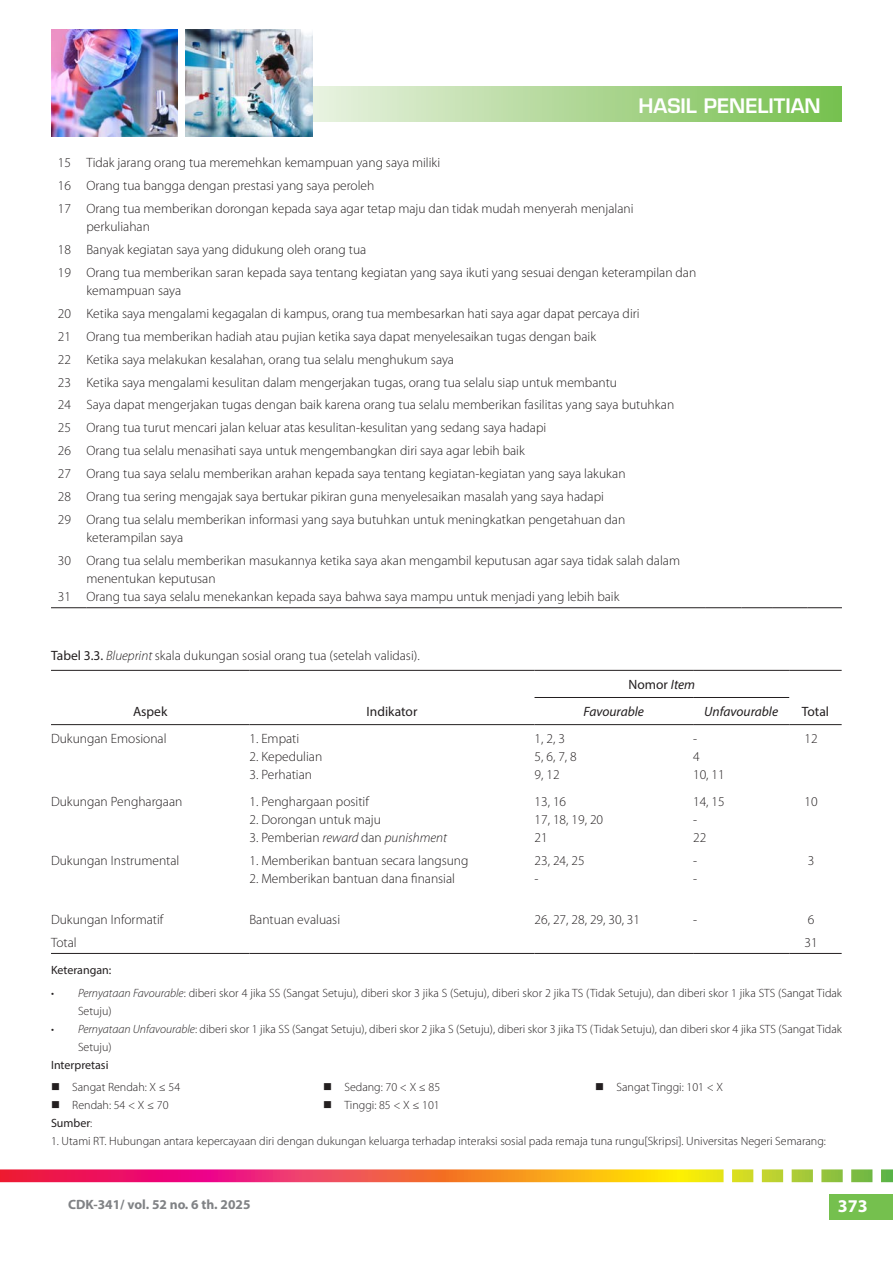
<style>
.page{position:relative;width:893px;height:1263px;background:#fff}
.page>*{position:absolute;margin:0;border:0;box-sizing:border-box;transform-origin:0 0}
.t1{font:600 19.5px "Eurostile LT Std";color:#fff}
.t2{font:700 18px "Myriad Pro";color:#fff}
.t3{font:300 13.5px/23px "Myriad Pro";color:#231f20}
.t4{font:italic 13.5px/27.2px "Myriad Pro";color:#231f20}
.t5{font:italic 300 13.5px "Myriad Pro";color:#231f20}
.t6{font:700 13.5px "Myriad Pro";color:#808285}
.t7{font:13.5px "Myriad Pro";color:#231f20}
.t8{font:300 12px/18px "Myriad Pro";color:#231f20}
.t9{font:12px "Myriad Pro";color:#231f20}
.s1{font-weight:400}
.s2{font-style:italic}
.s3{font-style:normal}
.s4{font-weight:300}
</style>
<div class="page">
<div style="left:829px;top:1194px;width:64px;height:26px;background:#75c04e"></div>
<svg style="left:0;top:1169px;width:893px;height:13px;background:#e87c50"></svg>
<hr style="left:51px;top:607px;width:35px;height:1px;background:#231f20">
<hr style="left:86px;top:607px;width:620px;height:1px;background:#231f20">
<hr style="left:706px;top:607px;width:35px;height:1px;background:#231f20">
<hr style="left:741px;top:607px;width:31px;height:1px;background:#231f20">
<hr style="left:772px;top:607px;width:36px;height:1px;background:#231f20">
<hr style="left:808px;top:607px;width:34px;height:1px;background:#231f20">
<hr style="left:534px;top:697px;width:159px;height:1px;background:#231f20">
<hr style="left:693px;top:697px;width:96px;height:1px;background:#231f20">
<hr style="left:51px;top:953px;width:198px;height:1px;background:#231f20">
<hr style="left:249px;top:953px;width:285px;height:1px;background:#231f20">
<hr style="left:534px;top:953px;width:159px;height:1px;background:#231f20">
<hr style="left:693px;top:953px;width:96px;height:1px;background:#231f20">
<hr style="left:789px;top:953px;width:53px;height:1px;background:#231f20">
<hr style="left:51px;top:670px;width:198px;height:1px;background:#231f20">
<hr style="left:249px;top:670px;width:285px;height:1px;background:#231f20">
<hr style="left:534px;top:670px;width:159px;height:1px;background:#231f20">
<hr style="left:693px;top:670px;width:96px;height:1px;background:#231f20">
<hr style="left:51px;top:724px;width:198px;height:1px;background:#231f20">
<hr style="left:249px;top:724px;width:285px;height:1px;background:#231f20">
<hr style="left:534px;top:724px;width:159px;height:1px;background:#231f20">
<hr style="left:693px;top:724px;width:96px;height:1px;background:#231f20">
<hr style="left:789px;top:670px;width:53px;height:1px;background:#231f20">
<hr style="left:789px;top:724px;width:53px;height:1px;background:#231f20">
<svg style="left:312px;top:87px;width:530px;height:34px;background:#afd897"></svg>
<img style="left:186px;top:29px;width:126px;height:107px">
<img style="left:51px;top:29px;width:126px;height:107px">
<h1 class="t1" style="left:639px;top:94px;width:184px">HASIL PENELITIAN</h1>
<p class="t3" style="left:58px;top:152px;width:577px">15 Tidak jarang orang tua meremehkan kemampuan yang saya miliki<br>16 Orang tua bangga dengan prestasi yang saya peroleh<br>17 Orang tua memberikan dorongan kepada saya agar tetap maju dan tidak mudah menyerah menjalani</p>
<p class="t3" style="left:58px;top:215px;width:640px;text-indent:29px">perkuliahan<br>18 Banyak kegiatan saya yang didukung oleh orang tua<br>19 Orang tua memberikan saran kepada saya tentang kegiatan yang saya ikuti yang sesuai dengan keterampilan dan</p>
<p class="t3" style="left:58px;top:279px;width:618px;text-indent:29px">kemampuan saya<br>20 Ketika saya mengalami kegagalan di kampus, orang tua membesarkan hati saya agar dapat percaya diri<br>21 Orang tua memberikan hadiah atau pujian ketika saya dapat menyelesaikan tugas dengan baik<br>22 Ketika saya melakukan kesalahan, orang tua selalu menghukum saya<br>23 Ketika saya mengalami kesulitan dalam mengerjakan tugas, orang tua selalu siap untuk membantu<br>24 Saya dapat mengerjakan tugas dengan baik karena orang tua selalu memberikan fasilitas yang saya butuhkan 25 Orang tua turut mencari jalan keluar atas kesulitan-kesulitan yang sedang saya hadapi<br>26 Orang tua selalu menasihati saya untuk mengembangkan diri saya agar lebih baik<br>27 Orang tua saya selalu memberikan arahan kepada saya tentang kegiatan-kegiatan yang saya lakukan<br>28 Orang tua sering mengajak saya bertukar pikiran guna menyelesaikan masalah yang saya hadapi<br>29 Orang tua selalu memberikan informasi yang saya butuhkan untuk meningkatkan pengetahuan dan</p>
<p class="t3" style="left:58px;top:526px;width:624px;text-indent:29px">keterampilan saya<br>30 Orang tua selalu memberikan masukannya ketika saya akan mengambil keputusan agar saya tidak salah dalam</p>
<p class="t3" style="left:58px;top:569px;width:563px;line-height:18.6px;text-indent:29px">menentukan keputusan<br>31 Orang tua saya selalu menekankan kepada saya bahwa saya mampu untuk menjadi yang lebih baik</p>
<p class="t3" style="left:51px;top:644px;width:370px"><span class="s1">Tabel 3.3.</span> <span class="s2">Blueprint</span> skala dukungan sosial orang tua (setelah validasi).</p>
<p class="t7" style="left:133px;top:703px;width:36px">Aspek</p>
<p class="t7" style="left:367px;top:703px;width:52px">Indikator</p>
<p class="t4" style="left:584px;top:671px;width:113px;text-indent:45px"><span class="s3">Nomor</span> Item<br>Favourable</p>
<p class="t4" style="left:704px;top:698px;width:75px">Unfavourable</p>
<p class="t7" style="left:802px;top:703px;width:29px">Total</p>
<p class="t3" style="left:51px;top:727px;width:117px">Dukungan Emosional</p>
<p class="t3" style="left:249px;top:727px;width:51px">1. Empati</p>
<p class="t3" style="left:249px;top:745px;width:74px">2. Kepedulian</p>
<p class="t3" style="left:249px;top:763px;width:64px">3. Perhatian</p>
<p class="t3" style="left:535px;top:730px;width:44px;line-height:18px">1, 2, 3<br>5, 6, 7, 8<br>9, 12</p>
<p class="t3" style="left:693px;top:730px;width:33px;line-height:18px">-<br>4<br>10, 11</p>
<p class="t3" style="left:805px;top:727px;width:15px">12</p>
<p class="t3" style="left:51px;top:791px;width:133px">Dukungan Penghargaan</p>
<p class="t3" style="left:249px;top:791px;width:121px">1. Penghargaan positif</p>
<p class="t3" style="left:249px;top:808px;width:133px">2. Dorongan untuk maju</p>
<p class="t5" style="left:249px;top:831px;width:199px"><span class="s3">3. Pemberian</span> reward <span class="s3">dan</span> punishment</p>
<p class="t3" style="left:535px;top:793px;width:70px;line-height:18px">13, 16<br>17, 18, 19, 20<br>21</p>
<p class="t3" style="left:693px;top:793px;width:33px;line-height:18px">14, 15 -<br>22</p>
<p class="t3" style="left:805px;top:790px;width:15px">10</p>
<p class="t3" style="left:51px;top:849px;width:130px">Dukungan Instrumental</p>
<p class="t3" style="left:249px;top:849px;width:221px">1. Memberikan bantuan secara langsung</p>
<p class="t3" style="left:249px;top:867px;width:207px">2. Memberikan bantuan dana finansial</p>
<p class="t3" style="left:535px;top:852px;width:52px;line-height:18px">23, 24, 25 -</p>
<p class="t3" style="left:693px;top:852px;width:6px;line-height:18px">- -</p>
<p class="t3" style="left:808px;top:849px;width:8px">3</p>
<p class="t3" style="left:51px;top:908px;width:114px">Dukungan Informatif</p>
<p class="t3" style="left:249px;top:908px;width:92px">Bantuan evaluasi</p>
<p class="t3" style="left:535px;top:908px;width:107px">26, 27, 28, 29, 30, 31</p>
<p class="t3" style="left:693px;top:908px;width:6px">-</p>
<p class="t3" style="left:808px;top:908px;width:8px">6</p>
<p class="t3" style="left:51px;top:931px;width:27px">Total</p>
<p class="t3" style="left:805px;top:931px;width:15px">31</p>
<p class="t9" style="left:51px;top:963px;width:62px">Keterangan:</p>
<p class="t8" style="left:78px;top:984px;width:765px;text-indent:-27px">• <span class="s2">Pernyataan Favourable</span>: diberi skor 4 jika SS (Sangat Setuju), diberi skor 3 jika S (Setuju), diberi skor 2 jika TS (Tidak Setuju), dan diberi skor 1 jika STS (Sangat Tidak<br>Setuju)</p>
<p class="t8" style="left:78px;top:1020px;width:765px;text-indent:-27px">• <span class="s2">Pernyataan Unfavourable</span>: diberi skor 1 jika SS (Sangat Setuju), diberi skor 2 jika S (Setuju), diberi skor 3 jika TS (Tidak Setuju), dan diberi skor 4 jika STS (Sangat Tidak<br>Setuju)</p>
<p class="t9" style="left:51px;top:1057px;width:59px">Interpretasi</p>
<p class="t8" style="left:72px;top:1078px;width:109px">Sangat Rendah: X ≤ 54<br>Rendah: 54 &lt; X ≤ 70</p>
<p class="t8" style="left:344px;top:1078px;width:97px">Sedang: 70 &lt; X ≤ 85<br>Tinggi: 85 &lt; X ≤ 101</p>
<p class="t8" style="left:617px;top:1078px;width:108px">Sangat Tinggi: 101 &lt; X</p>
<p class="t9" style="left:51px;top:1115px;width:43px">Sumber<span class="s4">:</span></p>
<p class="t8" style="left:51px;top:1132px;width:776px">1. Utami RT. Hubungan antara kepercayaan diri dengan dukungan keluarga terhadap interaksi sosial pada remaja tuna rungu[Skripsi]. Universitas Negeri Semarang:</p>
<p class="t6" style="left:68px;top:1196px;width:184px">CDK-341/ vol. 52 no. 6 th. 2025</p>
<h2 class="t2" style="left:838px;top:1194px;width:31px">373</h2>
</div>
